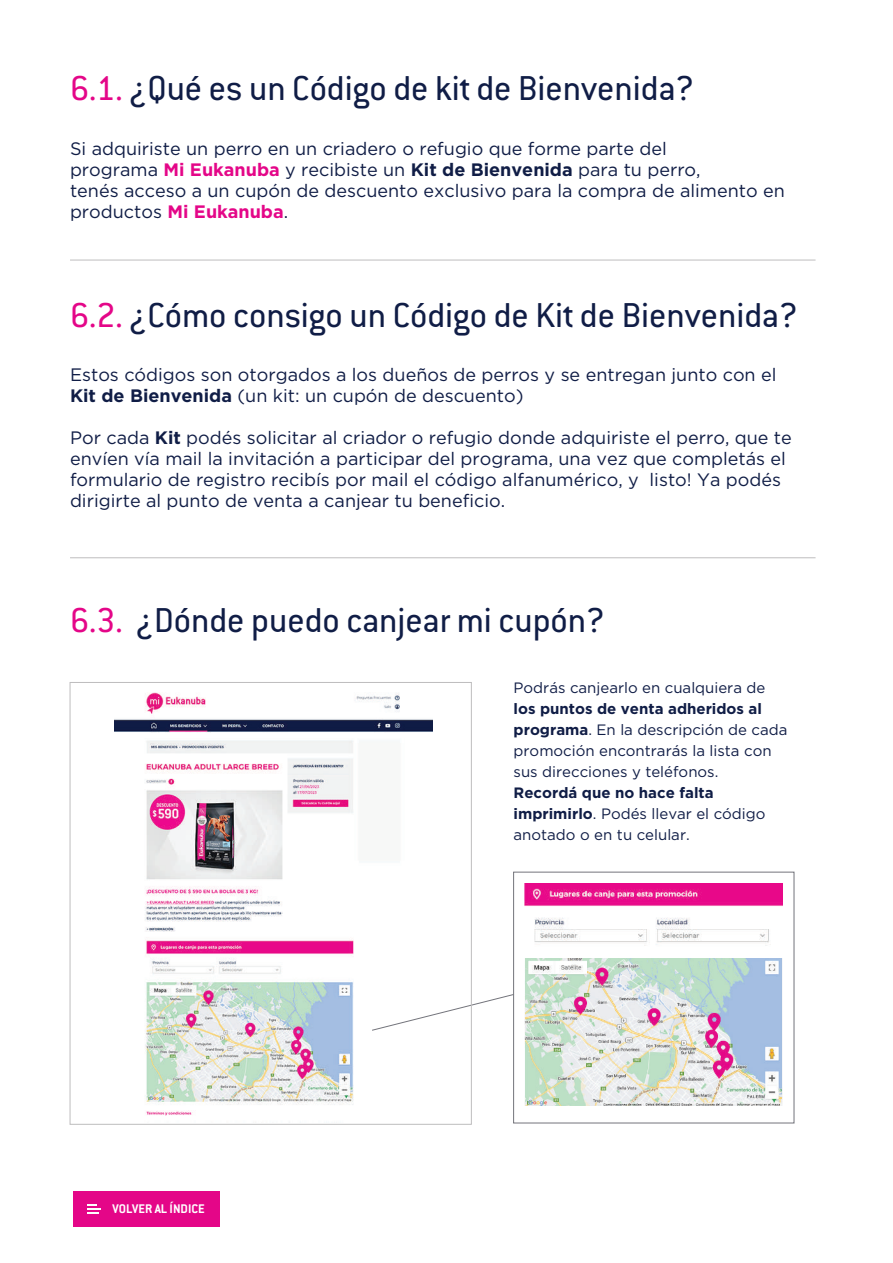
<style>
.page{position:relative;width:893px;height:1263px;background:#fff}
.page>*{position:absolute;margin:0;border:0;box-sizing:border-box;transform-origin:0 0}
.t1{font:37.95px "Conduit ITC";color:#101d46}
.t2{font:18px/21px "Gotham";color:#101d46}
.t3{font:15px/21px "Gotham";color:#101d46}
.t4{font:700 13.8px "Conduit ITC";color:#fff}
.s1{color:#e40688}
.s2{font-weight:700;color:#e40688}
.s3{font-weight:700}
</style>
<div class="page">
<div style="left:73px;top:1191px;width:147px;height:35px;background:#e40688"></div>
<svg style="left:87px;top:1204px;width:14px;height:10px"></svg>
<hr style="left:70px;top:260px;width:745px;height:1px;background:#bebdbe">
<hr style="left:70px;top:557px;width:745px;height:1px;background:#bebdbe">
<img style="left:115px;top:692px;width:318px;height:424px">
<div style="left:288px;top:815px;width:66px;height:57px;background:#fff"></div>
<svg style="left:371px;top:993px;width:142px;height:38px"></svg>
<div style="left:513px;top:872px;width:281px;height:251px;background:#fff;border:1px solid #73747b"></div>
<img style="left:525px;top:883px;width:257px;height:63px">
<img style="left:525px;top:958px;width:257px;height:148px">
<h1 class="t1" style="left:70px;top:65px;width:625px"><span class="s1">6.1.</span> ¿Qué es un Código de kit de Bienvenida?</h1>
<p class="t2" style="left:70px;top:137px;width:716px">Si adquiriste un perro en un criadero o refugio que forme parte del<br>programa <span class="s2">Mi Eukanuba</span> y recibiste un <span class="s3">Kit de Bienvenida</span> para tu perro,<br>tenés acceso a un cupón de descuento exclusivo para la compra de alimento en productos <span class="s2">Mi Eukanuba</span>.</p>
<h1 class="t1" style="left:70px;top:292px;width:729px"><span class="s1">6.2.</span> ¿Cómo consigo un Código de Kit de Bienvenida?</h1>
<p class="t2" style="left:70px;top:364px;width:708px">Estos códigos son otorgados a los dueños de perros y se entregan junto con el<br><span class="s3">Kit de Bienvenida</span> (un kit: un cupón de descuento)</p>
<p class="t2" style="left:70px;top:427px;width:723px">Por cada <span class="s3">Kit</span> podés solicitar al criador o refugio donde adquiriste el perro, que te envíen vía mail la invitación a participar del programa, una vez que completás el formulario de registro recibís por mail el código alfanumérico, y listo! Ya podés dirigirte al punto de venta a canjear tu beneficio.</p>
<h1 class="t1" style="left:70px;top:597px;width:536px"><span class="s1">6.3.</span> ¿Dónde puedo canjear mi cupón?</h1>
<p class="t4" style="left:113px;top:1200px;width:94px">VOLVER AL ÍNDICE</p>
<p class="t3" style="left:514px;top:677px;width:253px">Podrás canjearlo en cualquiera de</p>
<p class="t3" style="left:514px;top:698px;width:275px"><span class="s3">los puntos de venta adheridos al programa</span>. En la descripción de cada promoción encontrarás la lista con sus direcciones y teléfonos.</p>
<p class="t3" style="left:514px;top:782px;width:253px"><span class="s3">Recordá que no hace falta imprimirlo</span>. Podés llevar el código anotado o en tu celular.</p>
</div>
